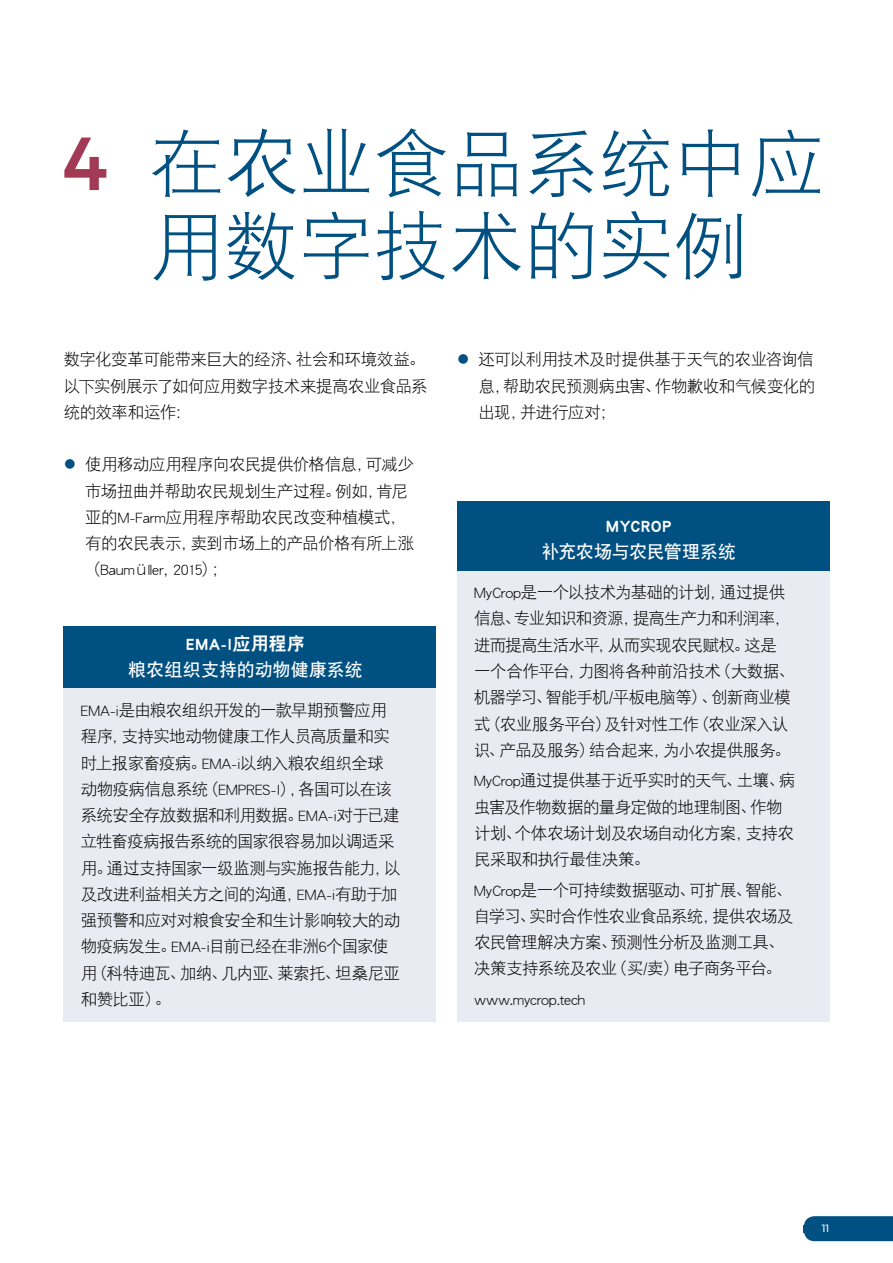
<style>
.page{position:relative;width:893px;height:1263px;background:#fff}
.page>*{position:absolute;margin:0;border:0;box-sizing:border-box;transform-origin:0 0}
.t1{font:75px/82.5px "DF Hei GB W3";color:#005081;text-align:center}
.t2{font:18px "DF Hei GB W7";letter-spacing:-.005em;color:#fff}
.t3{font:18px "DF Hei GB W9";letter-spacing:.02em;color:#fff}
.t4{font:16.5px/26.2px "DF Hei GB W3";letter-spacing:-.035em;color:#000}
.t5{font:16.5px "DF Hei GB W3";letter-spacing:-.005em;color:#000}
.t6{font:10.5px "Montserrat";color:#fff}
.s1{font-family:"Montserrat";font-weight:500;color:#a33a55}
</style>
<div class="page">
<div style="left:804px;top:1216px;width:89px;height:25px;background:#005081"></div>
<div style="left:804px;top:1225px;width:25px;height:7px;background:#005081"></div>
<div style="left:64px;top:626px;width:372px;height:63px;background:#005081"></div>
<div style="left:64px;top:689px;width:372px;height:333px;background:#e9ebf2"></div>
<div style="left:457px;top:502px;width:372px;height:69px;background:#005081"></div>
<div style="left:457px;top:571px;width:372px;height:451px;background:#e9ebf2"></div>
<h1 class="t1" style="left:64px;top:121px;width:762px"><span class="s1">4</span> 在农业食品系统中应用数字技术的实例</h1>
<p class="t4" style="left:64px;top:346px;width:365px">数字化变革可能带来巨大的经济、社会和环境效益。以下实例展示了如何应用数字技术来提高农业食品系统的效率和运作：</p>
<p class="t4" style="left:85px;top:451px;width:331px">使用移动应用程序向农民提供价格信息，可减少市场扭曲并帮助农民规划生产过程。例如，肯尼亚的M-Farm应用程序帮助农民改变种植模式，有的农民表示，卖到市场上的产品价格有所上涨（Baumüller，2015）；</p>
<p class="t3" style="left:186px;top:633px;width:120px">EMA-I应用程序</p>
<p class="t2" style="left:128px;top:660px;width:236px">粮农组织支持的动物健康系统</p>
<p class="t4" style="left:81px;top:697px;width:321px">EMA-i是由粮农组织开发的一款早期预警应用程序，支持实地动物健康工作人员高质量和实时上报家畜疫病。EMA-i以纳入粮农组织全球动物疫病信息系统（EMPRES-I），各国可以在该系统安全存放数据和利用数据。EMA-i对于已建立牲畜疫病报告系统的国家很容易加以调适采用。通过支持国家一级监测与实施报告能力，以及改进利益相关方之间的沟通，EMA-i有助于加强预警和应对对粮食安全和生计影响较大的动物疫病发生。EMA-i目前已经在非洲6个国家使用（科特迪瓦、加纳、几内亚、莱索托、坦桑尼亚和赞比亚）。</p>
<p class="t4" style="left:478px;top:346px;width:338px;text-align:justify">还可以利用技术及时提供基于天气的农业咨询信息，帮助农民预测病虫害、作物歉收和气候变化的出现，并进行应对；</p>
<p class="t3" style="left:606px;top:516px;width:67px">MYCROP</p>
<p class="t2" style="left:542px;top:542px;width:196px">补充农场与农民管理系统</p>
<p class="t4" style="left:474px;top:579px;width:322px">MyCrop是一个以技术为基础的计划，通过提供信息、专业知识和资源，提高生产力和利润率，进而提高生活水平，从而实现农民赋权。这是一个合作平台，力图将各种前沿技术（大数据、机器学习、智能手机/平板电脑等）、创新商业模式（农业服务平台）及针对性工作（农业深入认识、产品及服务）结合起来，为小农提供服务。</p>
<p class="t4" style="left:474px;top:767px;width:323px">MyCrop通过提供基于近乎实时的天气、土壤、病虫害及作物数据的量身定做的地理制图、作物计划、个体农场计划及农场自动化方案，支持农民采取和执行最佳决策。</p>
<p class="t4" style="left:474px;top:876px;width:321px">MyCrop是一个可持续数据驱动、可扩展、智能、自学习、实时合作性农业食品系统，提供农场及农民管理解决方案、预测性分析及监测工具、决策支持系统及农业（买/卖）电子商务平台。</p>
<p class="t5" style="left:474px;top:990px;width:113px">www.mycrop.tech</p>
<p class="t6" style="left:822px;top:1220px;width:9px">11</p>
</div>
